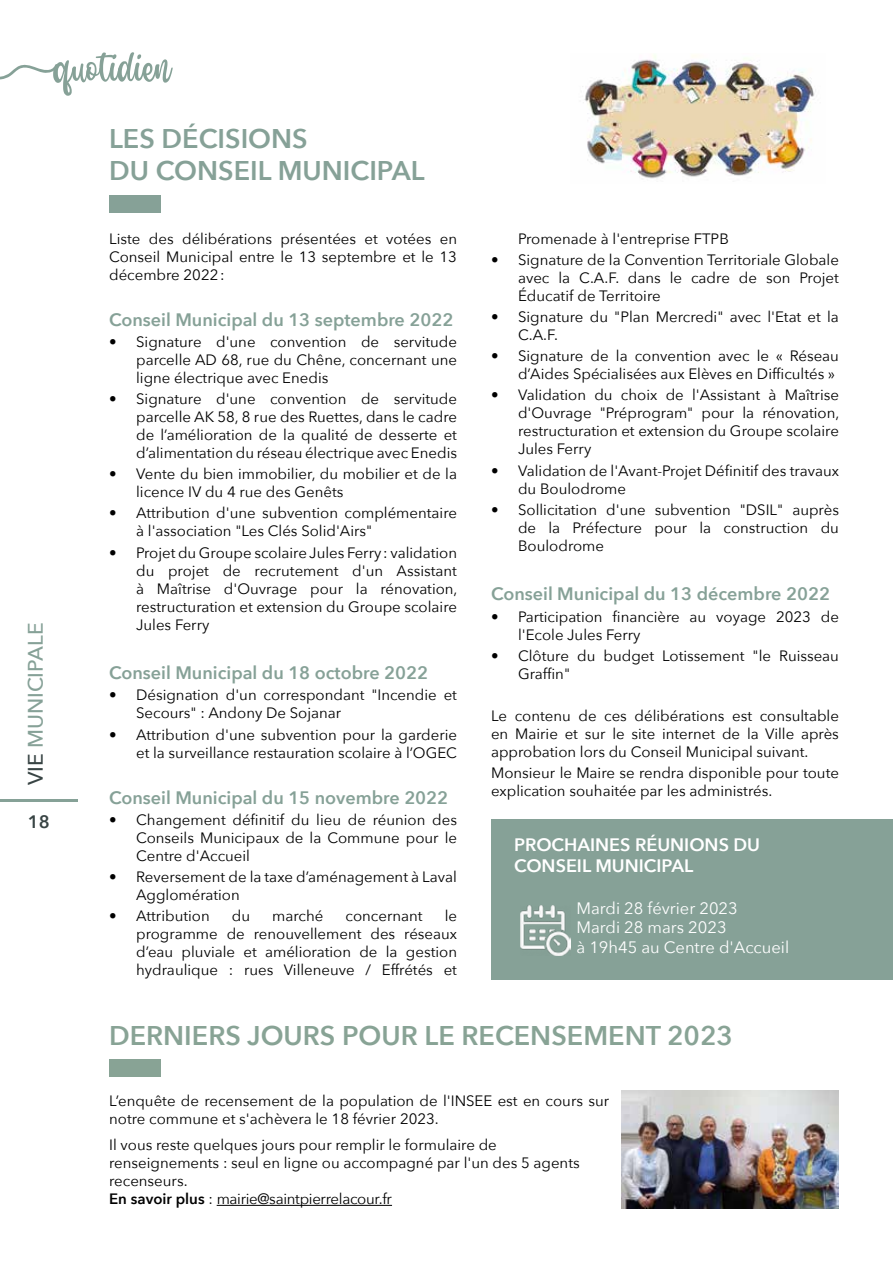
<style>
.page{position:relative;width:893px;height:1263px;background:#fff}
.page>*{position:absolute;margin:0;border:0;box-sizing:border-box;transform-origin:0 0}
.t1{font:54px "Blantick Script";color:#86a197}
.t2{font:600 27px "Avenir Next";color:#88a395}
.t3{font:600 27px/32.4px "Avenir Next";color:#86a197}
.t4{font:500 21px "Avenir Next";color:#86a197}
.t5{font:600 18px "Avenir Next";color:#86a197}
.t6{font:600 18px/21.6px "Avenir Next";color:#fff}
.t7{font:600 18px "Avenir Next";color:#384444}
.t8{font:16.5px/19.8px "Avenir Next";color:#fff}
.t9{font:15px/18px "Avenir Next";color:#000}
.s1{color:#384444}
.s2{font-weight:600}
</style>
<div class="page">
<hr style="left:0;top:799px;width:78px;height:3px;background:#86a197">
<div style="left:109px;top:196px;width:51px;height:17px;background:#86a197"></div>
<img style="left:582px;top:55px;width:234px;height:124px">
<svg style="left:0;top:64px;width:58px;height:16px"></svg>
<div style="left:491px;top:819px;width:402px;height:161px;background:#86a197"></div>
<img style="left:520px;top:906px;width:50px;height:49px">
<hr style="left:217px;top:1205px;width:175px;height:1px;background:#000">
<img style="left:622px;top:1090px;width:216px;height:119px">
<div style="left:109px;top:1059px;width:51px;height:17px;background:#88a395"></div>
<h1 class="t1" style="left:54px;top:39px;width:119px">quotidien</h1>
<h3 class="t4" style="left:18px;top:785px;width:164px;rotate:-90deg"><span class="s1">VIE</span> MUNICIPALE</h3>
<p class="t7" style="left:28px;top:806px;width:23px">18</p>
<h2 class="t3" style="left:109px;top:121px;width:317px">LES DÉCISIONS<br>DU CONSEIL MUNICIPAL</h2>
<p class="t9" style="left:109px;top:229px;width:349px;text-align:justify">Liste des délibérations présentées et votées en Conseil Municipal entre le 13 septembre et le 13 décembre 2022:</p>
<p class="t5" style="left:109px;top:304px;width:346px">Conseil Municipal du 13 septembre 2022</p>
<p class="t9" style="left:136px;top:332px;width:322px;text-align:justify;text-indent:-27px">• Signature d'une convention de servitude parcelle AD 68, rue du Chêne, concernant une ligne électrique avec Enedis</p>
<p class="t9" style="left:136px;top:389px;width:322px;text-align:justify;text-indent:-27px">• Signature d'une convention de servitude parcelle AK 58, 8 rue des Ruettes, dans le cadre de l’amélioration de la qualité de desserte et d’alimentation du réseau électrique avec Enedis</p>
<p class="t9" style="left:136px;top:464px;width:322px;text-indent:-27px">• Vente du bien immobilier, du mobilier et de la licence IV du 4 rue des Genêts</p>
<p class="t9" style="left:136px;top:503px;width:322px;text-indent:-27px">• Attribution d'une subvention complémentaire à l'association "Les Clés Solid'Airs"</p>
<p class="t9" style="left:136px;top:543px;width:323px;text-align:justify;text-indent:-27px">• Projet du Groupe scolaire Jules Ferry : validation du projet de recrutement d'un Assistant à Maîtrise d'Ouvrage pour la rénovation, restructuration et extension du Groupe scolaire Jules Ferry</p>
<p class="t5" style="left:109px;top:657px;width:320px">Conseil Municipal du 18 octobre 2022</p>
<p class="t9" style="left:136px;top:685px;width:322px;text-indent:-27px">• Désignation d'un correspondant "Incendie et<br>Secours" : Andony De Sojanar</p>
<p class="t9" style="left:109px;top:725px;width:349px;text-align:right">• Attribution d'une subvention pour la garderie et la surveillance restauration scolaire à l’OGEC</p>
<p class="t5" style="left:109px;top:782px;width:341px">Conseil Municipal du 15 novembre 2022</p>
<p class="t9" style="left:136px;top:810px;width:322px;text-align:justify;text-indent:-27px">• Changement définitif du lieu de réunion des Conseils Municipaux de la Commune pour le Centre d'Accueil</p>
<p class="t9" style="left:136px;top:867px;width:322px;text-indent:-27px">• Reversement de la taxe d’aménagement à Laval<br>Agglomération</p>
<p class="t9" style="left:109px;top:906px;width:102px">• Attribution</p>
<p class="t9" style="left:232px;top:906px;width:20px">du</p>
<p class="t9" style="left:272px;top:906px;width:53px">marché</p>
<p class="t9" style="left:346px;top:906px;width:79px">concernant</p>
<p class="t9" style="left:136px;top:906px;width:322px;text-align:justify;text-indent:309px">le programme de renouvellement des réseaux d’eau pluviale et amélioration de la gestion hydraulique : rues Villeneuve / Effrétés et</p>
<p class="t9" style="left:518px;top:229px;width:212px">Promenade à l'entreprise FTPB</p>
<p class="t9" style="left:518px;top:250px;width:322px;text-align:justify;text-indent:-27px">• Signature de la Convention Territoriale Globale avec la C.A.F. dans le cadre de son Projet Éducatif de Territoire</p>
<p class="t9" style="left:518px;top:307px;width:322px;text-indent:-27px">• Signature du "Plan Mercredi" avec l'Etat et la<br>C.A.F.</p>
<p class="t9" style="left:491px;top:346px;width:349px;text-align:right">• Signature de la convention avec le « Réseau d’Aides Spécialisées aux Elèves en Difficultés »</p>
<p class="t9" style="left:518px;top:385px;width:323px;text-align:justify;text-indent:-27px">• Validation du choix de l'Assistant à Maîtrise d'Ouvrage "Préprogram" pour la rénovation, restructuration et extension du Groupe scolaire Jules Ferry</p>
<p class="t9" style="left:518px;top:461px;width:322px;text-indent:-27px">• Validation de l'Avant-Projet Définitif des travaux du Boulodrome</p>
<p class="t9" style="left:518px;top:500px;width:322px;text-align:justify;text-indent:-27px">• Sollicitation d'une subvention "DSIL" auprès de la Préfecture pour la construction du Boulodrome</p>
<p class="t5" style="left:491px;top:579px;width:340px">Conseil Municipal du 13 décembre 2022</p>
<p class="t9" style="left:518px;top:607px;width:322px;text-indent:-27px">• Participation financière au voyage 2023 de l'Ecole Jules Ferry</p>
<p class="t9" style="left:518px;top:646px;width:322px;text-indent:-27px">• Clôture du budget Lotissement "le Ruisseau<br>Graffin"</p>
<p class="t9" style="left:491px;top:706px;width:349px;text-align:justify">Le contenu de ces délibérations est consultable en Mairie et sur le site internet de la Ville après approbation lors du Conseil Municipal suivant.</p>
<p class="t9" style="left:491px;top:763px;width:349px">Monsieur le Maire se rendra disponible pour toute explication souhaitée par les administrés.</p>
<p class="t6" style="left:514px;top:833px;width:248px">PROCHAINES RÉUNIONS DU<br>CONSEIL MUNICIPAL</p>
<p class="t8" style="left:576px;top:897px;width:214px">Mardi 28 février 2023<br>Mardi 28 mars 2023<br>à 19h45 au Centre d'Accueil</p>
<h2 class="t2" style="left:109px;top:1012px;width:625px">DERNIERS JOURS POUR LE RECENSEMENT 2023</h2>
<p class="t9" style="left:109px;top:1091px;width:501px">L’enquête de recensement de la population de l'INSEE est en cours sur notre commune et s'achèvera le 18 février 2023.</p>
<p class="t9" style="left:109px;top:1135px;width:472px">Il vous reste quelques jours pour remplir le formulaire de renseignements : seul en ligne ou accompagné par l'un des 5 agents recenseurs.<br><span class="s2">En savoir plus</span> : mairie@saintpierrelacour.fr</p>
</div>
